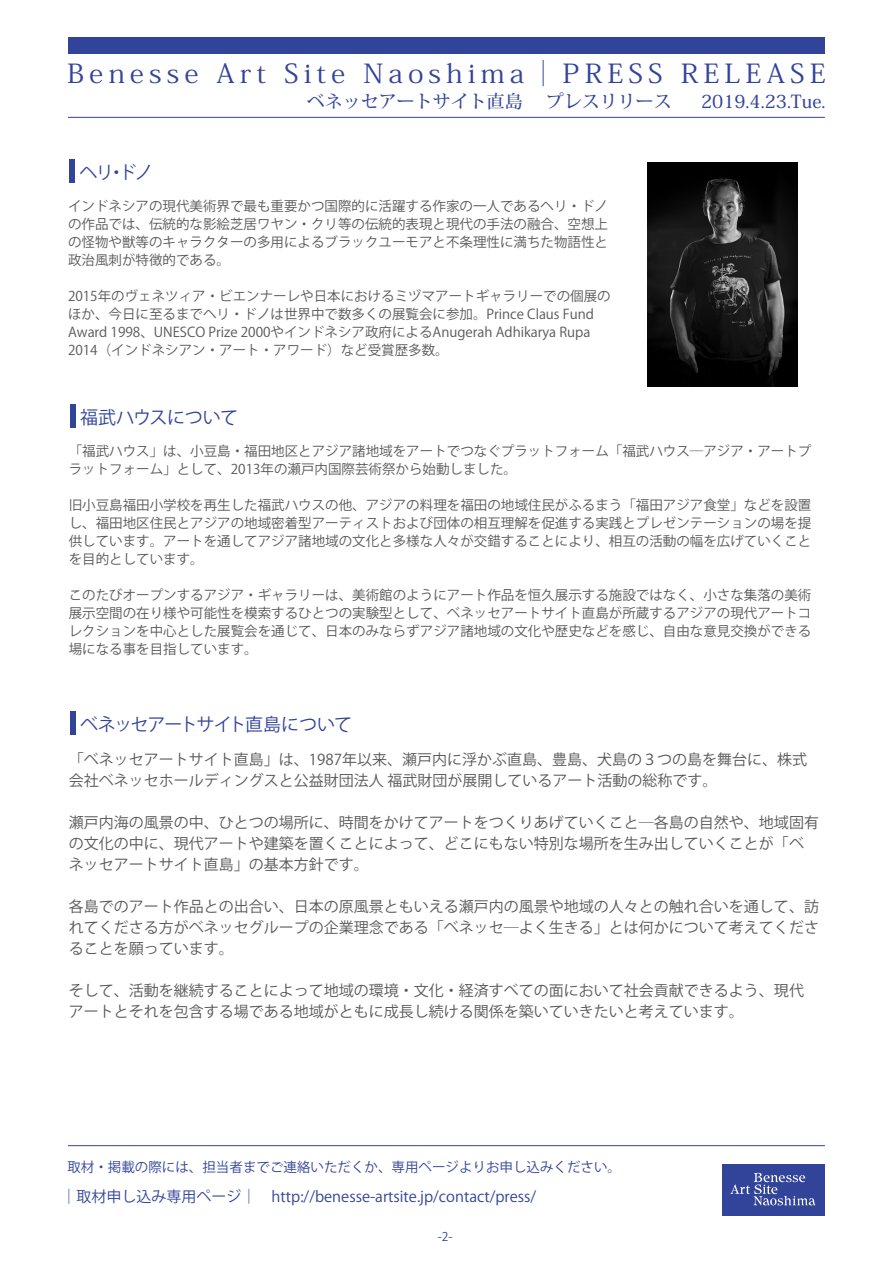
<style>
.page{position:relative;width:893px;height:1263px;background:#fff}
.page>*{position:absolute;margin:0;border:0;box-sizing:border-box;transform-origin:0 0}
.t1{font:26.25px "Koz Min Pro";letter-spacing:.175em;color:#32449a;scale:1.08 1}
.t2{font:500 18px "Koz Min Pro";color:#32449a}
.t3{font:18px "Koz Go Pro";letter-spacing:-.04em;color:#32449a}
.t4{font:18px "Koz Go Pro";letter-spacing:-.015em;color:#32449a}
.t5{font:15px/21px "Koz Go Pro";color:#595757}
.t6{font:15px "Koz Go Pro";color:#32449a}
.t7{font:13.5px/18px "Koz Go Pro";color:#595757;text-align:justify}
.t8{font:13.5px "Koz Go Pro";color:#32449a}
.t9{font:12px "Koz Go Pro";color:#32449a}
</style>
<div class="page">
<div style="left:68px;top:38px;width:757px;height:16px;background:#32449a"></div>
<hr style="left:68px;top:117px;width:757px;height:1px;background:#32449a">
<div style="left:723px;top:1164px;width:102px;height:51px;background:#32449a"></div>
<svg style="left:730px;top:1173px;width:85px;height:32px"></svg>
<hr style="left:68px;top:1145px;width:757px;height:1px;background:#32449a">
<div style="left:70px;top:404px;width:6px;height:24px;background:#32449a"></div>
<div style="left:70px;top:711px;width:6px;height:24px;background:#32449a"></div>
<div style="left:69px;top:160px;width:6px;height:23px;background:#32449a"></div>
<img style="left:648px;top:162px;width:149px;height:224px">
<h1 class="t1" style="left:67px;top:55px;width:704px">Benesse Art Site Naoshima｜PRESS RELEASE</h1>
<h2 class="t2" style="left:307px;top:89px;width:217px">ベネッセアートサイト直島</h2>
<h2 class="t2" style="left:546px;top:89px;width:127px">プレスリリース</h2>
<h2 class="t2" style="left:701px;top:89px;width:126px">2019.4.23.Tue.</h2>
<h2 class="t3" style="left:79px;top:161px;width:75px">ヘリ・ドノ</h2>
<p class="t7" style="left:68px;top:198px;width:541px">インドネシアの現代美術界で最も重要かつ国際的に活躍する作家の一人であるヘリ・ドノの作品では、伝統的な影絵芝居ワヤン・クリ等の伝統的表現と現代の手法の融合、空想上の怪物や獣等のキャラクターの多用によるブラックユーモアと不条理性に満ちた物語性と政治風刺が特徴的である。</p>
<p class="t7" style="left:68px;top:288px;width:544px;text-align:left">2015年のヴェネツィア・ビエンナーレや日本におけるミヅマアートギャラリーでの個展のほか、今日に至るまでヘリ・ドノは世界中で数多くの展覧会に参加。Prince Claus Fund Award 1998、UNESCO Prize 2000やインドネシア政府によるAnugerah Adhikarya Rupa 2014（インドネシアン・アート・アワード）など受賞歴多数。</p>
<h2 class="t4" style="left:80px;top:405px;width:160px">福武ハウスについて</h2>
<p class="t7" style="left:69px;top:442px;width:744px">「福武ハウス」は、小豆島・福田地区とアジア諸地域をアートでつなぐプラットフォーム「福武ハウス―アジア・アートプラットフォーム」として、2013年の瀬戸内国際芸術祭から始動しました。</p>
<p class="t7" style="left:69px;top:496px;width:744px">旧小豆島福田小学校を再生した福武ハウスの他、アジアの料理を福田の地域住民がふるまう「福田アジア食堂」などを設置し、福田地区住民とアジアの地域密着型アーティストおよび団体の相互理解を促進する実践とプレゼンテーションの場を提供しています。アートを通してアジア諸地域の文化と多様な人々が交錯することにより、相互の活動の幅を広げていくことを目的としています。</p>
<p class="t7" style="left:69px;top:586px;width:744px">このたびオープンするアジア・ギャラリーは、美術館のようにアート作品を恒久展示する施設ではなく、小さな集落の美術展示空間の在り様や可能性を模索するひとつの実験型として、ベネッセアートサイト直島が所蔵するアジアの現代アートコレクションを中心とした展覧会を通じて、日本のみならずアジア諸地域の文化や歴史などを感じ、自由な意見交換ができる場になる事を目指しています。</p>
<h2 class="t3" style="left:80px;top:712px;width:274px">ベネッセアートサイト直島について</h2>
<p class="t5" style="left:69px;top:749px;width:740px">「ベネッセアートサイト直島」は、1987年以来、瀬戸内に浮かぶ直島、豊島、犬島の３つの島を舞台に、株式会社ベネッセホールディングスと公益財団法人 福武財団が展開しているアート活動の総称です。</p>
<p class="t5" style="left:69px;top:812px;width:752px">瀬戸内海の風景の中、ひとつの場所に、時間をかけてアートをつくりあげていくこと―各島の自然や、地域固有の文化の中に、現代アートや建築を置くことによって、どこにもない特別な場所を生み出していくことが「ベネッセアートサイト直島」の基本方針です。</p>
<p class="t5" style="left:69px;top:896px;width:752px;text-align:justify">各島でのアート作品との出合い、日本の原風景ともいえる瀬戸内の風景や地域の人々との触れ合いを通して、訪れてくださる方がベネッセグループの企業理念である「ベネッセ―よく生きる」とは何かについて考えてくださることを願っています。</p>
<p class="t5" style="left:69px;top:980px;width:737px">そして、活動を継続することによって地域の環境・文化・経済すべての面において社会貢献できるよう、現代アートとそれを包含する場である地域がともに成長し続ける関係を築いていきたいと考えています。</p>
<p class="t8" style="left:67px;top:1158px;width:555px">取材・掲載の際には、担当者までご連絡いただくか、専用ページよりお申し込みください。</p>
<p class="t6" style="left:62px;top:1187px;width:476px">｜取材申し込み専用ページ｜　http://benesse-artsite.jp/contact/press/</p>
<p class="t9" style="left:438px;top:1229px;width:16px">-2-</p>
</div>
